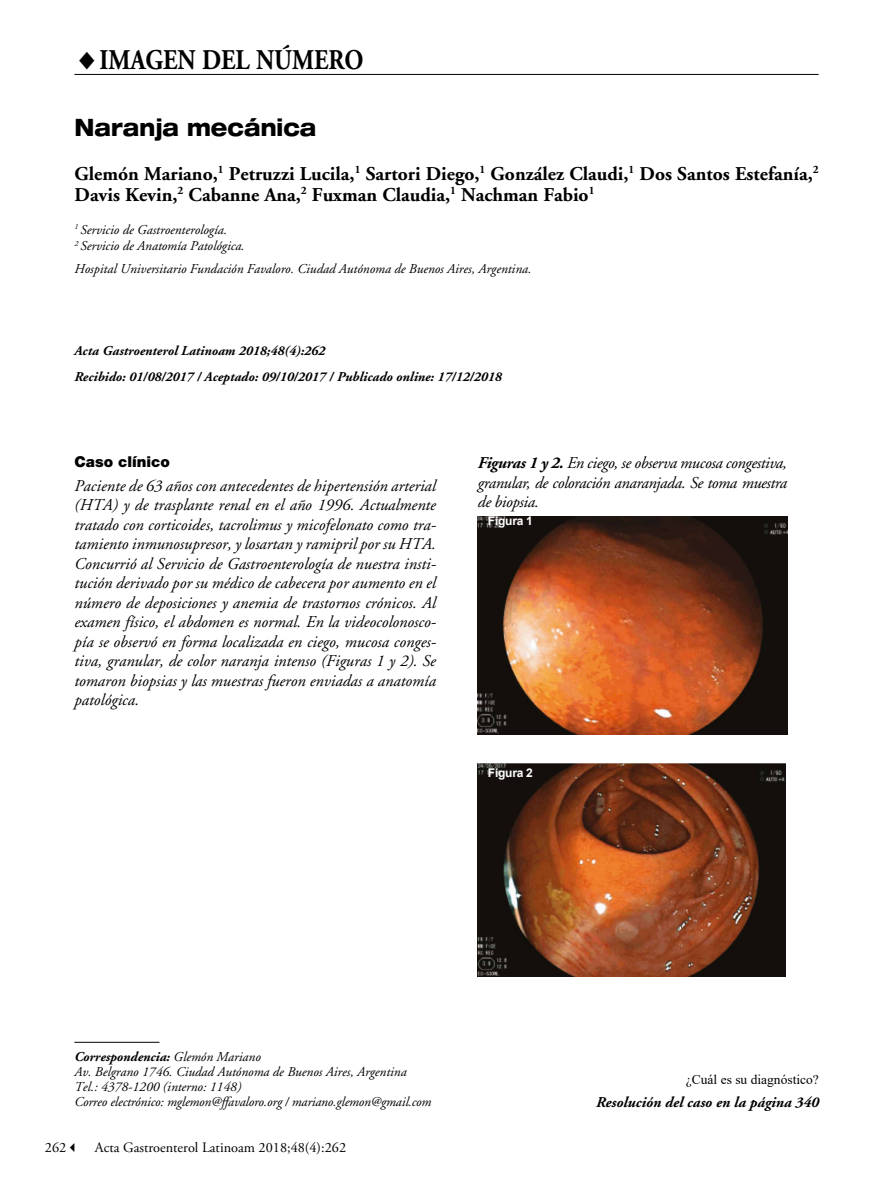
<style>
.page{position:relative;width:893px;height:1191px;background:#fff}
.page>*{position:absolute;margin:0;border:0;box-sizing:border-box;transform-origin:0 0}
.t1{font:700 28.5px "Adobe Garamond";color:#000;scale:.85 1}
.t2{font:800 expanded 24px "Helvetica Neue LT Std";color:#000;scale:.85 1}
.t3{font:700 19.5px/21px "Adobe Garamond";color:#000}
.t4{font:italic 16.5px/19.5px "Adobe Garamond";letter-spacing:-.01em;color:#000;text-align:justify}
.t5{font:italic 700 15px "Adobe Garamond";color:#000}
.t6{font:900 15px "Helvetica Neue LT Std";color:#000}
.t7{font:14.25px "Adobe Garamond Pro";color:#000}
.t8{font:italic 13.5px/15px "Adobe Garamond";color:#000}
.t9{font:italic 700 13.5px/26.1px "Adobe Garamond";color:#000}
.t10{font:13.5px "Times New Roman";color:#000}
.t11{font:700 12px "Arial";letter-spacing:-.02em;color:#fff}
.s1{font-weight:700}
</style>
<div class="page">
<hr style="left:74px;top:74px;width:745px;height:1px;background:#000">
<hr style="left:74px;top:1042px;width:85px;height:1px;background:#000">
<img style="left:478px;top:516px;width:309px;height:218px">
<img style="left:478px;top:763px;width:307px;height:214px">
<h1 class="t1" style="left:75px;top:44px;width:342px">♦IMAGEN DEL NÚMERO</h1>
<h2 class="t2" style="left:75px;top:112px;width:286px">Naranja mecánica</h2>
<p class="t3" style="left:75px;top:163px;width:746px">Glemón Mariano,<sup>1</sup> Petruzzi Lucila,<sup>1</sup> Sartori Diego,<sup>1</sup> González Claudi,<sup>1</sup> Dos Santos Estefanía,<sup>2<br></sup>Davis Kevin,<sup>2</sup> Cabanne Ana,<sup>2</sup> Fuxman Claudia,<sup>1</sup> Nachman Fabio<sup>1</sup></p>
<p class="t8" style="left:75px;top:222px;width:172px;line-height:16.5px"><sup>1</sup> Servicio de Gastroenterología.<br><sup>2</sup> Servicio de Anatomía Patológica.</p>
<p class="t8" style="left:75px;top:261px;width:458px">Hospital Universitario Fundación Favaloro. Ciudad Autónoma de Buenos Aires, Argentina.</p>
<p class="t9" style="left:75px;top:338px;width:429px">Acta Gastroenterol Latinoam 2018;48(4):262<br>Recibido: 01/08/2017 / Aceptado: 09/10/2017 / Publicado online: 17/12/2018</p>
<p class="t6" style="left:75px;top:452px;width:97px">Caso clínico</p>
<p class="t4" style="left:75px;top:476px;width:363px">Paciente de 63 años con antecedentes de hipertensión arterial (HTA) y de trasplante renal en el año 1996. Actualmente tratado con corticoides, tacrolimus y micofelonato como tra&shy;tamiento inmunosupresor, y losartan y ramipril por su HTA.<br>Concurrió al Servicio de Gastroenterología de nuestra insti&shy;tución derivado por su médico de cabecera por aumento en el número de deposiciones y anemia de trastornos crónicos. Al examen físico, el abdomen es normal. En la videocolonosco&shy;pía se observó en forma localizada en ciego, mucosa conges&shy;tiva, granular, de color naranja intenso (Figuras 1 y 2). Se tomaron biopsias y las muestras fueron enviadas a anatomía patológica.</p>
<p class="t4" style="left:478px;top:453px;width:311px"><span class="s1">Figuras 1 y 2.</span> En ciego, se observa mucosa congestiva, granular, de coloración anaranjada. Se toma muestra de biopsia.</p>
<p class="t11" style="left:488px;top:512px;width:46px">Figura 1</p>
<p class="t11" style="left:488px;top:764px;width:46px">Figura 2</p>
<p class="t8" style="left:74px;top:1049px;width:358px"><span class="s1">Correspondencia:</span> Glemón Mariano<br>Av. Belgrano 1746. Ciudad Autónoma de Buenos Aires, Argentina Tel.: 4378-1200 (interno: 1148)<br>Correo electrónico: mglemon@ffavaloro.org / mariano.glemon@gmail.com</p>
<p class="t7" style="left:45px;top:1139px;width:303px">262✓ Acta Gastroenterol Latinoam 2018;48(4):262</p>
<p class="t10" style="left:686px;top:1070px;width:135px">¿Cuál es su diagnóstico?</p>
<p class="t5" style="left:596px;top:1093px;width:224px">Resolución del caso en la página 340</p>
</div>
